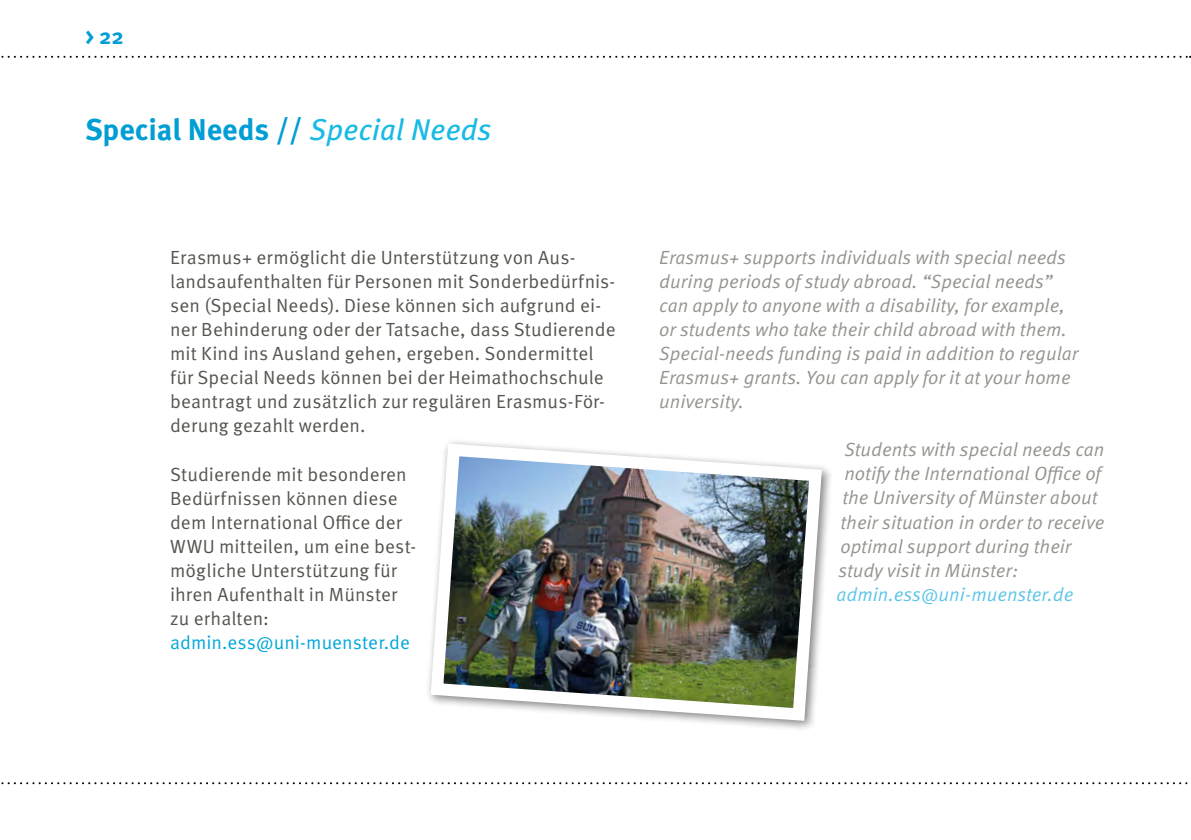
<style>
.page{position:relative;width:1191px;height:840px;background:#fff}
.page>*{position:absolute;margin:0;border:0;box-sizing:border-box;transform-origin:0 0}
.t1{font:700 30px "Meta OT";letter-spacing:-.005em;color:#009ed4}
.t2{font:700 22px "Meta OT";color:#009ed4}
.t3{font:19px/24px "Meta OT";letter-spacing:.005em;color:#55544f}
.t4{font:italic 19px/24px "Meta OT";color:#94948f}
.t5{font:19px "Meta OT";color:#00a7da}
.t6{font:italic 19px "Meta OT";color:#5ec5e8}
.s1{font-weight:400;font-style:italic;color:#19bae4}
</style>
<div class="page">
<svg style="left:1px;top:56px;width:1190px;height:2px"></svg>
<svg style="left:1px;top:782px;width:1187px;height:1px"></svg>
<img style="left:428px;top:441px;width:400px;height:285px">
<p class="t2" style="left:85px;top:22px;width:40px">&gt; 22</p>
<h1 class="t1" style="left:85px;top:110px;width:408px">Special Needs // <span class="s1">Special Needs</span></h1>
<p class="t3" style="left:170px;top:246px;width:447px">Erasmus+ ermöglicht die Unterstützung von Aus&shy;landsaufenthalten für Personen mit Sonderbedürfnis&shy;sen (Special Needs). Diese können sich aufgrund ei&shy;ner Behinderung oder der Tatsache, dass Studierende mit Kind ins Ausland gehen, ergeben. Sondermittel für Special Needs können bei der Heimathochschule beantragt und zusätzlich zur regulären Erasmus-För&shy;derung gezahlt werden.</p>
<p class="t3" style="left:170px;top:462px;width:248px">Studierende mit besonderen<br>Bedürfnissen können diese dem International Office der<br>WWU mitteilen, um eine best&shy;mögliche Unterstützung für ihren Aufenthalt in Münster zu erhalten:</p>
<p class="t5" style="left:170px;top:630px;width:241px">admin.ess@uni-muenster.de</p>
<p class="t4" style="left:659px;top:246px;width:421px">Erasmus+ supports individuals with special needs during periods of study abroad. “Special needs” can apply to anyone with a disability, for example, or students who take their child abroad with them.<br>Special-needs funding is paid in addition to regular Erasmus+ grants. You can apply for it at your home university.</p>
<p class="t4" style="left:844px;top:438px;width:261px">Students with special needs can</p>
<p class="t4" style="left:844px;top:462px;width:258px">notify the International Office of</p>
<p class="t4" style="left:842px;top:486px;width:257px">the University of Münster about</p>
<p class="t4" style="left:840px;top:510px;width:265px">their situation in order to receive</p>
<p class="t4" style="left:840px;top:534px;width:233px">optimal support during their</p>
<p class="t4" style="left:838px;top:558px;width:181px">study visit in Münster:</p>
<p class="t6" style="left:836px;top:582px;width:238px">admin.ess@uni-muenster.de</p>
</div>
